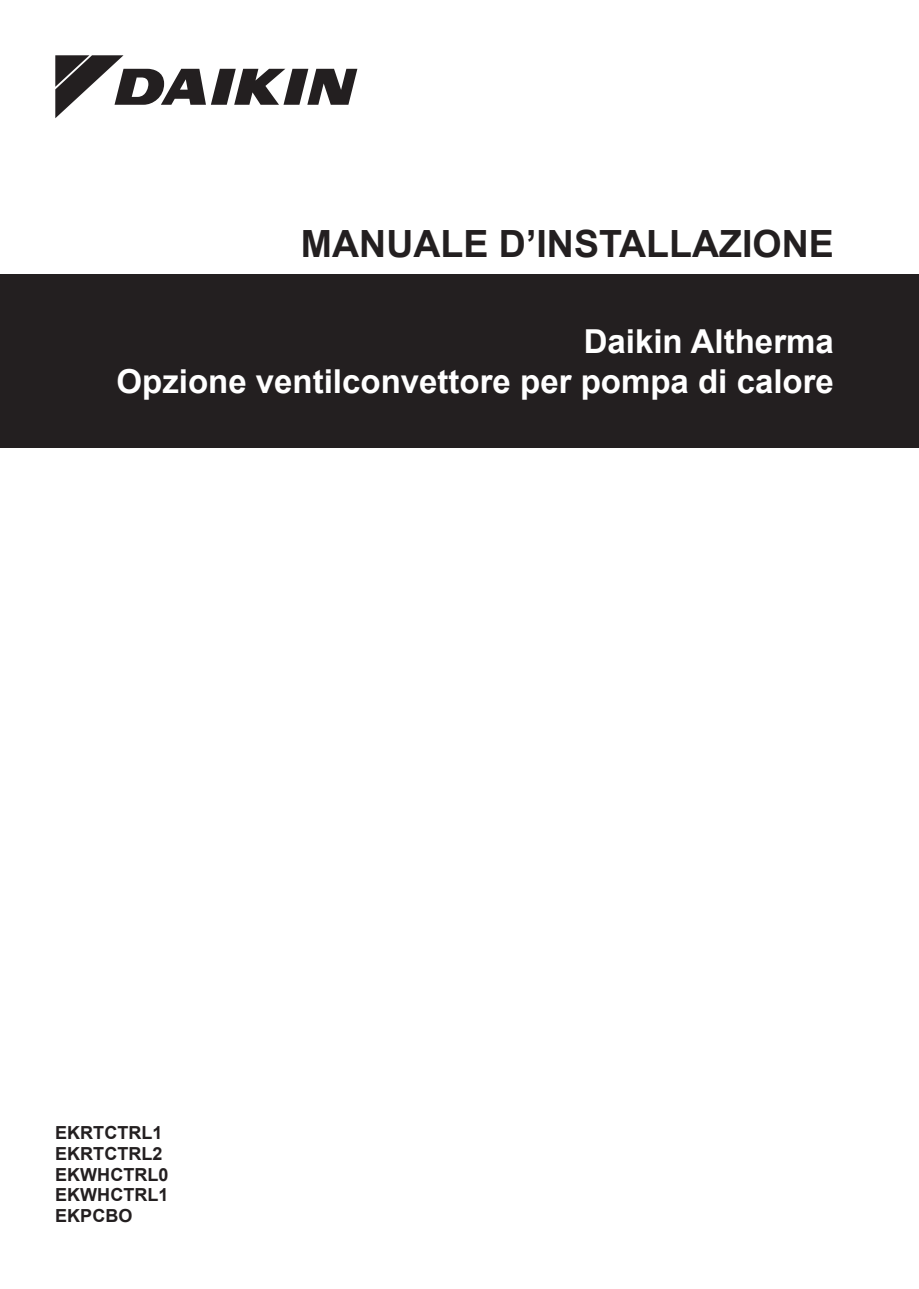
<style>
.page{position:relative;width:919px;height:1289px;background:#fff}
.page>*{position:absolute;margin:0;border:0;box-sizing:border-box;transform-origin:0 0}
.t1{font:700 37.5px "Arial";color:#231f20}
.t2{font:700 33px/39.6px "Arial";color:#fff;text-align:right}
.t3{font:700 18px/20.7px "Arial";color:#231f20}
</style>
<div class="page">
<svg style="left:55px;top:55px;width:302px;height:63px"></svg>
<div style="left:0;top:274px;width:918px;height:173px;background:#231f20"></div>
<p class="t1" style="left:301px;top:218px;width:534px">MANUALE D’INSTALLAZIONE</p>
<p class="t2" style="left:116px;top:322px;width:719px">Daikin Altherma<br>Opzione ventilconvettore per pompa di calore</p>
<p class="t3" style="left:55px;top:1122px;width:114px">EKRTCTRL1<br>EKRTCTRL2<br>EKWHCTRL0<br>EKWHCTRL1<br>EKPCBO</p>
</div>
